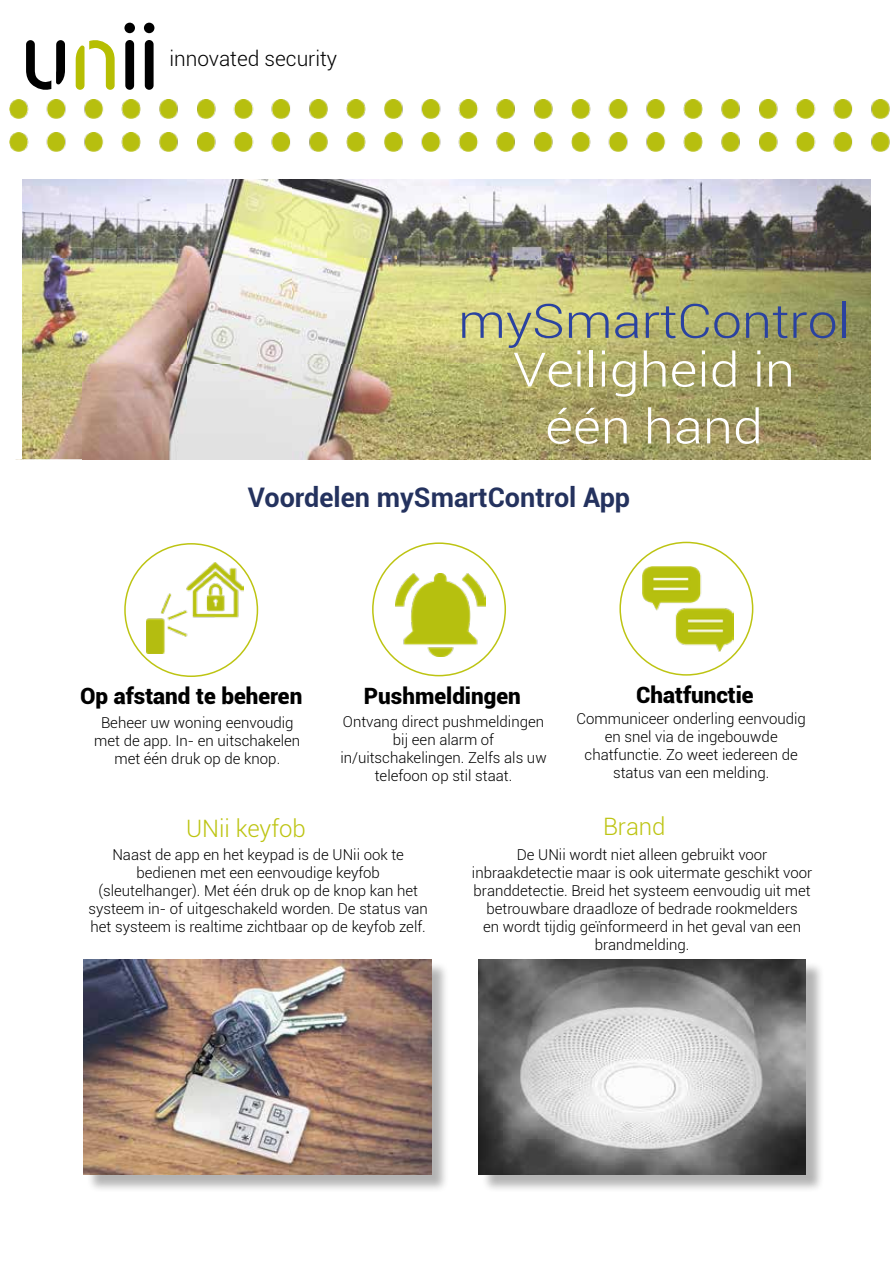
<style>
.page{position:relative;width:893px;height:1263px;background:#fff}
.page>*{position:absolute;margin:0;border:0;box-sizing:border-box;transform-origin:0 0}
.t1{font:300 47.4px/56.8px "Roboto";color:#fff;text-align:center;scale:1.14 1}
.t2{font:300 47.4px "Roboto";color:#2a42a0;scale:1.14 1}
.t3{font:700 27px "Roboto";color:#24325e}
.t4{font:300 24px "Roboto";color:#bdc412}
.t5{font:900 22.5px "Roboto";color:#000}
.t6{font:300 20.85px "Roboto";color:#000}
.t7{font:300 15px/18px "Roboto";color:#000;text-align:center}
</style>
<div class="page">
<svg style="left:125px;top:40px;width:9px;height:50px"></svg>
<svg style="left:145px;top:40px;width:9px;height:50px"></svg>
<div style="left:124px;top:23px;width:11px;height:10px;background:#000;border-radius:50%"></div>
<div style="left:144px;top:23px;width:10px;height:10px;background:#000;border-radius:50%"></div>
<svg style="left:76px;top:40px;width:39px;height:50px"></svg>
<svg style="left:26px;top:40px;width:39px;height:50px"></svg>
<img style="left:10px;top:100px;width:880px;height:18px">
<img style="left:10px;top:133px;width:880px;height:18px">
<img style="left:395px;top:574px;width:91px;height:82px">
<div style="left:86px;top:961px;width:364px;height:232px;background:#000;opacity:.3"></div>
<img style="left:83px;top:959px;width:348px;height:215px">
<div style="left:481px;top:961px;width:343px;height:232px;background:#000;opacity:.3"></div>
<img style="left:479px;top:959px;width:327px;height:215px">
<img style="left:22px;top:179px;width:848px;height:280px">
<img style="left:146px;top:562px;width:97px;height:91px">
<img style="left:643px;top:566px;width:90px;height:86px">
<h3 class="t6" style="left:169px;top:45px;width:169px">innovated security</h3>
<h1 class="t2" style="left:458px;top:288px;width:345px">mySmartControl</h1>
<h1 class="t1" style="left:513px;top:340px;width:249px">Veiligheid in één hand</h1>
<h2 class="t3" style="left:248px;top:478px;width:384px">Voordelen mySmartControl App</h2>
<h3 class="t5" style="left:80px;top:680px;width:224px">Op afstand te beheren</h3>
<p class="t7" style="left:94px;top:713px;width:208px">Beheer uw woning eenvoudig met de app. In- en uitschakelen met één druk op de knop.</p>
<h3 class="t5" style="left:364px;top:680px;width:158px">Pushmeldingen</h3>
<p class="t7" style="left:340px;top:712px;width:208px">Ontvang direct pushmeldingen bij een alarm of in/uitschakelingen. Zelfs als uw telefoon op stil staat.</p>
<h3 class="t5" style="left:636px;top:679px;width:119px">Chatfunctie</h3>
<p class="t7" style="left:576px;top:709px;width:231px">Communiceer onderling eenvoudig en snel via de ingebouwde chatfunctie. Zo weet iedereen de status van een melding.</p>
<h3 class="t4" style="left:186px;top:812px;width:121px">UNii keyfob</h3>
<h3 class="t4" style="left:603px;top:810px;width:64px">Brand</h3>
<p class="t7" style="left:88px;top:845px;width:341px">Naast de app en het keypad is de UNii ook te bedienen met een eenvoudige keyfob (sleutelhanger). Met één druk op de knop kan het systeem in- of uitgeschakeld worden. De status van het systeem is realtime zichtbaar op de keyfob zelf.</p>
<p class="t7" style="left:472px;top:845px;width:342px">De UNii wordt niet alleen gebruikt voor inbraakdetectie maar is ook uitermate geschikt voor branddetectie. Breid het systeem eenvoudig uit met betrouwbare draadloze of bedrade rookmelders<br>en wordt tijdig geïnformeerd in het geval van een brandmelding.</p>
</div>
